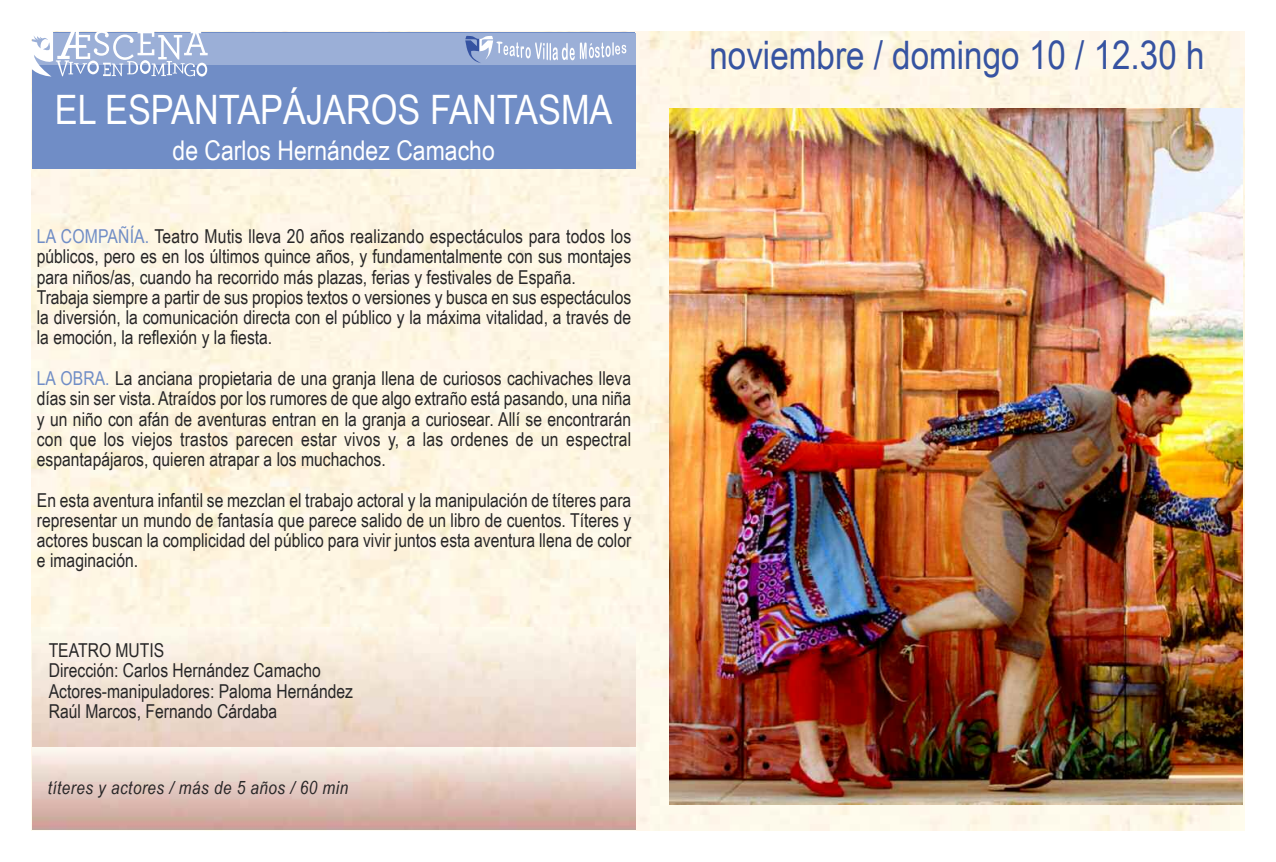
<style>
.page{position:relative;width:1276px;height:862px;background:#fff}
.page>*{position:absolute;margin:0;border:0;box-sizing:border-box;transform-origin:0 0}
.t1{font:40.5px "Arial Narrow";color:#fff}
.t2{font:39.15px "Arial Narrow";color:#3653a1}
.t3{font:27.22px "Arial Narrow";color:#fff}
.t4{font:19.12px/20.2px "Arial Narrow";color:#272627}
.t5{font:italic 18px "Arial Narrow";letter-spacing:.025em;color:#272627}
.s1{color:#708dc6}
</style>
<div class="page">
<img style="left:32px;top:32px;width:1212px;height:797px">
<img style="left:669px;top:108px;width:573px;height:695px">
<div style="left:32px;top:32px;width:603px;height:137px;background:#708dc6"></div>
<img style="left:32px;top:626px;width:604px;height:203px">
<img style="left:635px;top:33px;width:1px;height:32px">
<div style="left:32px;top:33px;width:603px;height:32px;background:#9bafd7"></div>
<svg style="left:465px;top:36px;width:161px;height:27px"></svg>
<svg style="left:31px;top:31px;width:177px;height:45px"></svg>
<h1 class="t1" style="left:55px;top:86px;width:559px">EL ESPANTAPÁJAROS FANTASMA</h1>
<h3 class="t3" style="left:172px;top:135px;width:324px">de Carlos Hernández Camacho</h3>
<p class="t4" style="left:37px;top:226px;width:596px"><span class="s1">LA COMPAÑÍA.</span> Teatro Mutis lleva 20 años realizando espectáculos para todos los públicos, pero es en los últimos quince años, y fundamentalmente con sus montajes para niños/as, cuando ha recorrido más plazas, ferias y festivales de España.<br>Trabaja siempre a partir de sus propios textos o versiones y busca en sus espectáculos la diversión, la comunicación directa con el público y la máxima vitalidad, a través de la emoción, la reflexión y la fiesta.</p>
<p class="t4" style="left:37px;top:368px;width:596px;text-align:justify"><span class="s1">LA OBRA.</span> La anciana propietaria de una granja llena de curiosos cachivaches lleva días sin ser vista. Atraídos por los rumores de que algo extraño está pasando, una niña y un niño con afán de aventuras entran en la granja a curiosear. Allí se encontrarán con que los viejos trastos parecen estar vivos y, a las ordenes de un espectral espantapájaros, quieren atrapar a los muchachos.</p>
<p class="t4" style="left:37px;top:489px;width:596px;text-align:justify">En esta aventura infantil se mezclan el trabajo actoral y la manipulación de títeres para representar un mundo de fantasía que parece salido de un libro de cuentos. Títeres y actores buscan la complicidad del público para vivir juntos esta aventura llena de color e imaginación.</p>
<p class="t4" style="left:49px;top:639px;width:306px">TEATRO MUTIS<br>Dirección: Carlos Hernández Camacho<br>Actores-manipuladores: Paloma Hernández<br>Raúl Marcos, Fernando Cárdaba</p>
<p class="t5" style="left:48px;top:776px;width:302px">títeres y actores / más de 5 años / 60 min</p>
<h2 class="t2" style="left:709px;top:32px;width:497px">noviembre / domingo 10 / 12.30 h</h2>
</div>
